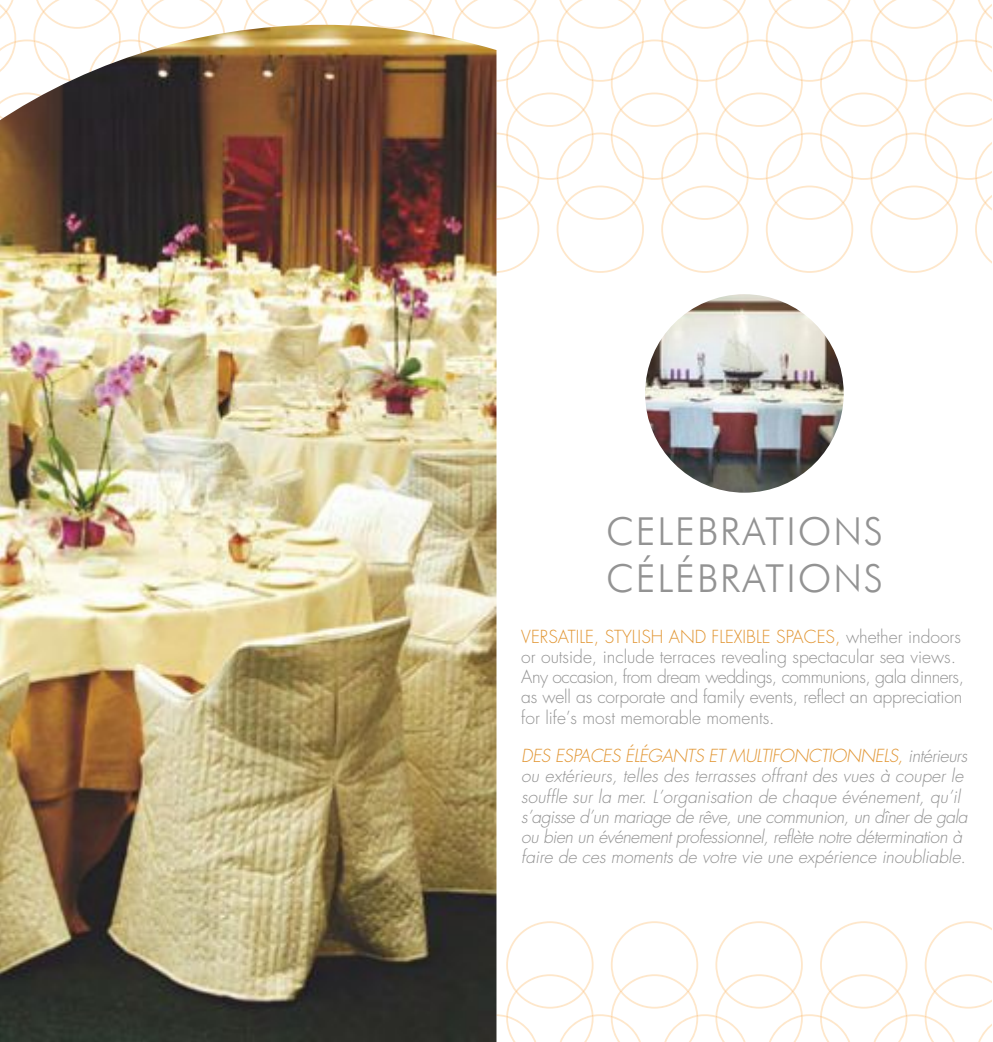
<style>
.page{position:relative;width:993px;height:1042px;background:#fff}
.page>*{position:absolute;margin:0;border:0;box-sizing:border-box;transform-origin:0 0}
.t1{font:300 38.5px/47.2px "Futura BT";letter-spacing:.05em;color:#939393}
.t2{font:italic 300 17.5px/20.1px "Futura";letter-spacing:-.02em;color:#939393}
.t3{font:300 17.5px/20.1px "Futura";color:#939393}
.s1{color:#e19532}
</style>
<div class="page">
<svg style="left:0;top:0;width:992px;height:273px"></svg>
<svg style="left:496px;top:921px;width:496px;height:121px"></svg>
<img style="left:0;top:25px;width:496px;height:1017px">
<img style="left:645px;top:294px;width:198px;height:199px;border-radius:50%">
<h1 class="t1" style="left:606px;top:507px;width:278px">CELEBRATIONS<br>CÉLÉBRATIONS</h1>
<p class="t3" style="left:521px;top:627px;width:444px"><span class="s1">VERSATILE, STYLISH AND FLEXIBLE SPACES,</span> whether indoors or outside, include terraces revealing spectacular sea views.<br>Any occasion, from dream weddings, communions, gala dinners, as well as corporate and family events, reflect an appreciation for life’s most memorable moments.</p>
<p class="t2" style="left:521px;top:746px;width:448px"><span class="s1">DES ESPACES ÉLÉGANTS ET MULTIFONCTIONNELS,</span> intérieurs ou extérieurs, telles des terrasses offrant des vues à couper le souffle sur la mer. L’organisation de chaque événement, qu’il s’agisse d’un mariage de rêve, une communion, un dîner de gala ou bien un événement professionnel, reflète notre détermination à faire de ces moments de votre vie une expérience inoubliable.</p>
</div>
